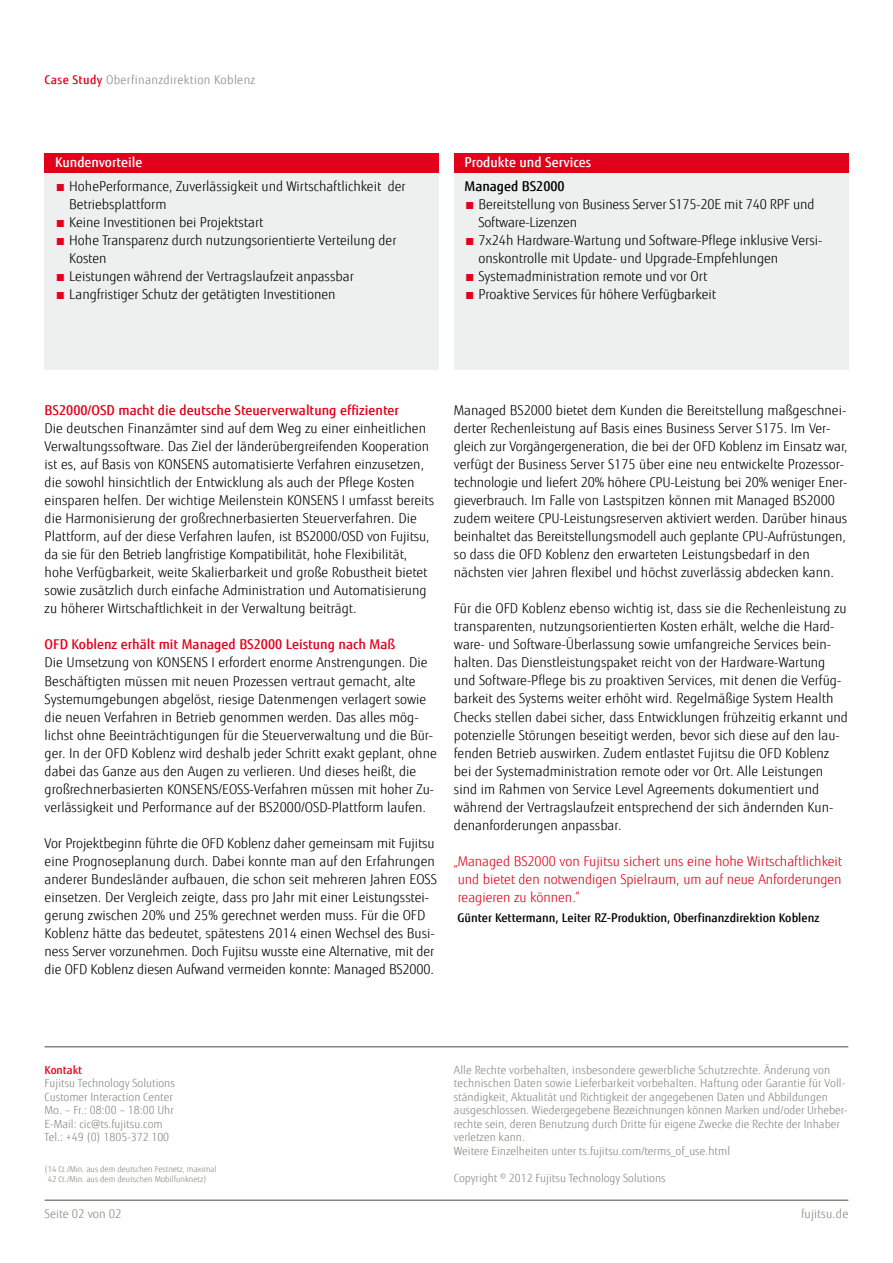
<style>
.page{position:relative;width:893px;height:1263px;background:#fff}
.page>*{position:absolute;margin:0;border:0;box-sizing:border-box;transform-origin:0 0}
.t1{font:300 13.5px/18px "Fujitsu Sans";color:#000}
.t2{font:300 13.5px/18px "Fujitsu Sans";color:#e2001a;text-align:justify}
.t3{font:500 13.5px "Fujitsu Sans";color:#e2001a}
.t4{font:500 13.5px "Fujitsu Sans";color:#fff}
.t5{font:500 13.5px "Fujitsu Sans";color:#000}
.t6{font:500 12px "Fujitsu Sans";color:#000}
.t7{font:300 12px "Fujitsu Sans";letter-spacing:.03em;color:#878781}
.t8{font:300 12px "Fujitsu Sans";color:#878781}
.t9{font:300 12px "Fujitsu Sans";letter-spacing:.01em;color:#878781}
.t10{font:300 11.25px/13.5px "Fujitsu Sans";color:#878781}
.t11{font:500 11.25px "Fujitsu Sans";color:#e2001a}
.t12{font:300 8.25px/9.8px "Fujitsu Sans";color:#878781}
.s1{font-weight:500;color:#e2001a}
.s2{color:#e2001a}
</style>
<div class="page">
<div style="left:45px;top:153px;width:394px;height:217px;background:#eeefef"></div>
<div style="left:454px;top:153px;width:394px;height:217px;background:#eeefef"></div>
<hr style="left:45px;top:1046px;width:803px;height:1px;background:#878781">
<hr style="left:45px;top:1199px;width:803px;height:2px;background:#878781">
<div style="left:45px;top:153px;width:394px;height:19px;background:#e2001a"></div>
<div style="left:454px;top:153px;width:394px;height:19px;background:#e2001a"></div>
<p class="t7" style="left:45px;top:73px;width:212px"><span class="s1">Case Study</span> Oberfinanzdirektion Koblenz</p>
<p class="t4" style="left:55px;top:154px;width:89px">Kundenvorteile</p>
<p class="t4" style="left:465px;top:154px;width:128px">Produkte und Services</p>
<p class="t1" style="left:69px;top:177px;width:338px;text-indent:-14px"><span class="s2">■</span> HohePerformance, Zuverlässigkeit und Wirtschaftlichkeit der<br>Betriebsplattform</p>
<p class="t1" style="left:55px;top:213px;width:210px"><span class="s2">■</span> Keine Investitionen bei Projektstart</p>
<p class="t1" style="left:69px;top:231px;width:329px;text-indent:-14px"><span class="s2">■</span> Hohe Transparenz durch nutzungsorientierte Verteilung der<br>Kosten</p>
<p class="t1" style="left:55px;top:267px;width:300px"><span class="s2">■</span> Leistungen während der Vertragslaufzeit anpassbar</p>
<p class="t1" style="left:55px;top:285px;width:282px"><span class="s2">■</span> Langfristiger Schutz der getätigten Investitionen</p>
<p class="t5" style="left:465px;top:178px;width:102px">Managed BS2000</p>
<p class="t1" style="left:478px;top:195px;width:337px;text-indent:-14px"><span class="s2">■</span> Bereitstellung von Business Server S175-20E mit 740 RPF und<br>Software-Lizenzen</p>
<p class="t1" style="left:478px;top:231px;width:345px;text-indent:-14px"><span class="s2">■</span> 7x24h Hardware-Wartung und Software-Pflege inklusive Versi&shy;onskontrolle mit Update- und Upgrade-Empfehlungen</p>
<p class="t1" style="left:465px;top:267px;width:244px"><span class="s2">■</span> Systemadministration remote und vor Ort</p>
<p class="t1" style="left:465px;top:285px;width:253px"><span class="s2">■</span> Proaktive Services für höhere Verfügbarkeit</p>
<p class="t3" style="left:45px;top:402px;width:356px">BS2000/OSD macht die deutsche Steuerverwaltung effizienter</p>
<p class="t1" style="left:45px;top:419px;width:391px">Die deutschen Finanzämter sind auf dem Weg zu einer einheitlichen Verwaltungssoftware. Das Ziel der länderübergreifenden Kooperation ist es, auf Basis von KONSENS automatisierte Verfahren einzusetzen, die sowohl hinsichtlich der Entwicklung als auch der Pflege Kosten einsparen helfen. Der wichtige Meilenstein KONSENS I umfasst bereits die Harmonisierung der großrechnerbasierten Steuerverfahren. Die Plattform, auf der diese Verfahren laufen, ist BS2000/OSD von Fujitsu, da sie für den Betrieb langfristige Kompatibilität, hohe Flexibilität, hohe Verfügbarkeit, weite Skalierbarkeit und große Robustheit bietet sowie zusätzlich durch einfache Administration und Automatisierung zu höherer Wirtschaftlichkeit in der Verwaltung beiträgt.</p>
<p class="t3" style="left:45px;top:636px;width:352px">OFD Koblenz erhält mit Managed BS2000 Leistung nach Maß</p>
<p class="t1" style="left:45px;top:654px;width:394px">Die Umsetzung von KONSENS I erfordert enorme Anstrengungen. Die Beschäftigten müssen mit neuen Prozessen vertraut gemacht, alte Systemumgebungen abgelöst, riesige Datenmengen verlagert sowie die neuen Verfahren in Betrieb genommen werden. Das alles mög&shy;lichst ohne Beeinträchtigungen für die Steuerverwaltung und die Bür&shy;ger. In der OFD Koblenz wird deshalb jeder Schritt exakt geplant, ohne dabei das Ganze aus den Augen zu verlieren. Und dieses heißt, die großrechnerbasierten KONSENS/EOSS-Verfahren müssen mit hoher Zu&shy;verlässigkeit und Performance auf der BS2000/OSD-Plattform laufen.</p>
<p class="t1" style="left:45px;top:834px;width:394px">Vor Projektbeginn führte die OFD Koblenz daher gemeinsam mit Fujitsu eine Prognoseplanung durch. Dabei konnte man auf den Erfahrungen anderer Bundesländer aufbauen, die schon seit mehreren Jahren EOSS einsetzen. Der Vergleich zeigte, dass pro Jahr mit einer Leistungsstei&shy;gerung zwischen 20% und 25% gerechnet werden muss. Für die OFD Koblenz hätte das bedeutet, spätestens 2014 einen Wechsel des Busi&shy;ness Server vorzunehmen. Doch Fujitsu wusste eine Alternative, mit der die OFD Koblenz diesen Aufwand vermeiden konnte: Managed BS2000.</p>
<p class="t1" style="left:454px;top:401px;width:395px">Managed BS2000 bietet dem Kunden die Bereitstellung maßgeschnei&shy;derter Rechenleistung auf Basis eines Business Server S175. Im Ver&shy;gleich zur Vorgängergeneration, die bei der OFD Koblenz im Einsatz war, verfügt der Business Server S175 über eine neu entwickelte Prozessor&shy;technologie und liefert 20% höhere CPU-Leistung bei 20% weniger Ener&shy;gieverbrauch. Im Falle von Lastspitzen können mit Managed BS2000 zudem weitere CPU-Leistungsreserven aktiviert werden. Darüber hinaus beinhaltet das Bereitstellungsmodell auch geplante CPU-Aufrüstungen, so dass die OFD Koblenz den erwarteten Leistungsbedarf in den nächsten vier Jahren flexibel und höchst zuverlässig abdecken kann.</p>
<p class="t1" style="left:454px;top:600px;width:396px">Für die OFD Koblenz ebenso wichtig ist, dass sie die Rechenleistung zu transparenten, nutzungsorientierten Kosten erhält, welche die Hard&shy;ware- und Software-Überlassung sowie umfangreiche Services bein&shy;halten. Das Dienstleistungspaket reicht von der Hardware-Wartung und Software-Pflege bis zu proaktiven Services, mit denen die Verfüg&shy;barkeit des Systems weiter erhöht wird. Regelmäßige System Health Checks stellen dabei sicher, dass Entwicklungen frühzeitig erkannt und potenzielle Störungen beseitigt werden, bevor sich diese auf den lau&shy;fenden Betrieb auswirken. Zudem entlastet Fujitsu die OFD Koblenz bei der Systemadministration remote oder vor Ort. Alle Leistungen sind im Rahmen von Service Level Agreements dokumentiert und während der Vertragslaufzeit entsprechend der sich ändernden Kun&shy;denanforderungen anpassbar.</p>
<p class="t2" style="left:454px;top:852px;width:390px">„Managed BS2000 von Fujitsu sichert uns eine hohe Wirtschaftlichkeit und bietet den notwendigen Spielraum, um auf neue Anforderungen reagieren zu können.“</p>
<p class="t6" style="left:457px;top:910px;width:363px">Günter Kettermann, Leiter RZ-Produktion, Oberfinanzdirektion Koblenz</p>
<p class="t11" style="left:45px;top:1063px;width:39px">Kontakt</p>
<p class="t10" style="left:45px;top:1077px;width:132px">Fujitsu Technology Solutions<br>Customer Interaction Center<br>Mo. – Fr.: 08:00 – 18:00 Uhr<br>E-Mail: cic@ts.fujitsu.com<br>Tel.: +49 (0) 1805-372 100</p>
<p class="t12" style="left:48px;top:1164px;width:171px;text-indent:-3px">(14 Ct./Min. aus dem deutschen Festnetz, maximal<br>42 Ct./Min. aus dem deutschen Mobilfunknetz)</p>
<p class="t10" style="left:454px;top:1063px;width:395px">Alle Rechte vorbehalten, insbesondere gewerbliche Schutzrechte. Änderung von technischen Daten sowie Lieferbarkeit vorbehalten. Haftung oder Garantie für Voll&shy;ständigkeit, Aktualität und Richtigkeit der angegebenen Daten und Abbildungen ausgeschlossen. Wiedergegebene Bezeichnungen können Marken und/oder Urheber&shy;rechte sein, deren Benutzung durch Dritte für eigene Zwecke die Rechte der Inhaber verletzen kann.<br>Weitere Einzelheiten unter ts.fujitsu.com/terms_of_use.html</p>
<p class="t10" style="left:454px;top:1171px;width:213px">Copyright © 2012 Fujitsu Technology Solutions</p>
<p class="t8" style="left:45px;top:1207px;width:78px">Seite 02 von 02</p>
<p class="t9" style="left:801px;top:1207px;width:49px">fujitsu.de</p>
</div>
